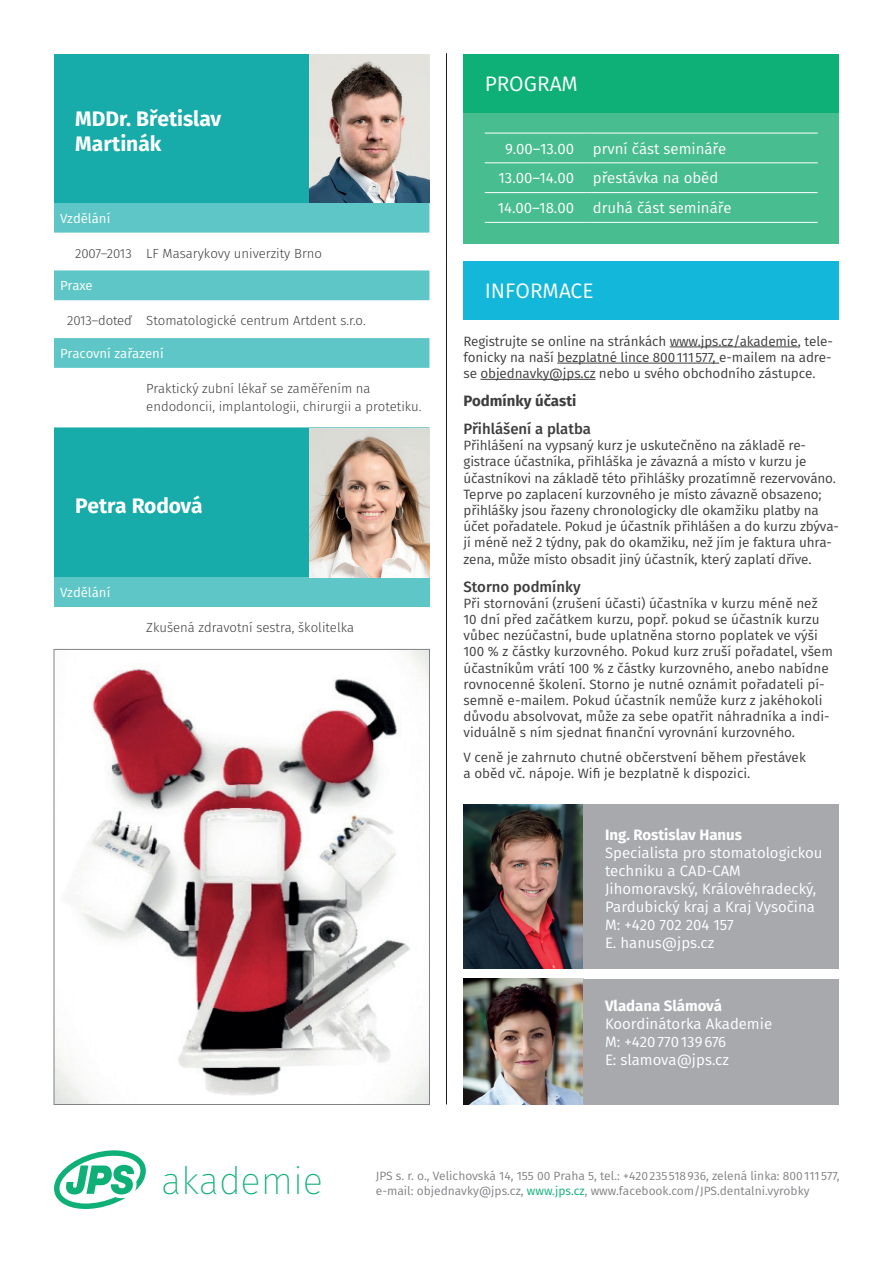
<style>
.page{position:relative;width:893px;height:1263px;background:#fff}
.page>*{position:absolute;margin:0;border:0;box-sizing:border-box;transform-origin:0 0}
.t1{font:200 37.95px "Fira Sans";color:#0fb078}
.t2{font:700 21px/25.2px "Fira Sans";color:#fff}
.t3{font:21px "Fira Sans";color:#fff}
.t4{font:15px/18px "Fira Sans";color:#fff}
.t5{font:500 15px "Fira Sans";color:#3e3e3f}
.t6{font:700 15px "Fira Sans";color:#fff}
.t7{font:700 15px "Fira Sans";color:#3e3e3f}
.t8{font:13.5px/16.2px "Fira Sans";letter-spacing:-.01em;color:#3e3e3f}
.t9{font:300 13.2px/18px "Fira Sans";color:#3e3e3f}
.t10{font:13.2px "Fira Sans";color:#fff}
.t11{font:12px/14.4px "Fira Sans";color:#808285}
.s1{color:#0fb078}
</style>
<div class="page">
<svg style="left:54px;top:1150px;width:92px;height:59px"></svg>
<svg style="left:54px;top:203px;width:375px;height:165px;fill:#5ec6c6"></svg>
<div style="left:54px;top:577px;width:375px;height:30px;background:#5ec6c6"></div>
<div style="left:54px;top:54px;width:255px;height:149px;background:#17aba9"></div>
<div style="left:54px;top:428px;width:255px;height:149px;background:#17aba9"></div>
<img style="left:309px;top:54px;width:120px;height:149px">
<img style="left:309px;top:428px;width:120px;height:149px">
<img style="left:463px;top:979px;width:121px;height:125px">
<div style="left:584px;top:979px;width:255px;height:125px;background:#a8a9ad"></div>
<div style="left:463px;top:111px;width:376px;height:133px;background:#48bd90"></div>
<hr style="left:485px;top:133px;width:102px;height:1px;background:#fff">
<hr style="left:587px;top:133px;width:231px;height:1px;background:#fff">
<hr style="left:485px;top:162px;width:102px;height:1px;background:#fff">
<hr style="left:587px;top:162px;width:231px;height:1px;background:#fff">
<hr style="left:485px;top:192px;width:102px;height:1px;background:#fff">
<hr style="left:587px;top:192px;width:231px;height:1px;background:#fff">
<hr style="left:485px;top:222px;width:102px;height:1px;background:#fff">
<hr style="left:587px;top:222px;width:231px;height:1px;background:#fff">
<hr style="left:670px;top:347px;width:128px;height:1px;background:#3e3e3f">
<hr style="left:557px;top:363px;width:162px;height:1px;background:#3e3e3f">
<hr style="left:480px;top:379px;width:115px;height:1px;background:#3e3e3f">
<div style="left:463px;top:261px;width:376px;height:58px;background:#13b7da"></div>
<div style="left:463px;top:54px;width:376px;height:58px;background:#0fb078"></div>
<hr style="left:446px;top:53px;width:1px;height:1051px;background:#231f20">
<img style="left:463px;top:804px;width:121px;height:165px">
<div style="left:584px;top:804px;width:255px;height:165px;background:#a8a9ad"></div>
<img style="left:56px;top:651px;width:372px;height:452px">
<h2 class="t2" style="left:75px;top:106px;width:148px">MDDr. Břetislav<br>Martinák</h2>
<p class="t10" style="left:60px;top:209px;width:52px">Vzdělání</p>
<p class="t9" style="left:75px;top:244px;width:249px">2007–2013 LF Masarykovy univerzity Brno</p>
<p class="t10" style="left:60px;top:276px;width:34px">Praxe</p>
<p class="t9" style="left:67px;top:312px;width:300px">2013–doteď Stomatologické centrum Artdent s.r.o.</p>
<p class="t10" style="left:60px;top:344px;width:105px">Pracovní zařazení</p>
<p class="t9" style="left:146px;top:379px;width:277px">Praktický zubní lékař se zaměřením na endodoncii, implantologii, chirurgii a protetiku.</p>
<h2 class="t2" style="left:75px;top:493px;width:129px">Petra Rodová</h2>
<p class="t10" style="left:60px;top:583px;width:52px">Vzdělání</p>
<p class="t9" style="left:146px;top:618px;width:209px">Zkušená zdravotní sestra, školitelka</p>
<h2 class="t3" style="left:485px;top:69px;width:95px">PROGRAM</h2>
<p class="t4" style="left:505px;top:139px;width:70px">9.00–13.00</p>
<p class="t4" style="left:593px;top:139px;width:135px">první část semináře</p>
<p class="t4" style="left:498px;top:169px;width:77px">13.00–14.00</p>
<p class="t4" style="left:593px;top:169px;width:127px">přestávka na oběd</p>
<p class="t4" style="left:498px;top:199px;width:78px">14.00–18.00</p>
<p class="t4" style="left:593px;top:199px;width:140px">druhá část semináře</p>
<h2 class="t3" style="left:485px;top:276px;width:110px">INFORMACE</h2>
<p class="t8" style="left:463px;top:333px;width:371px;text-align:justify">Registrujte se online na stránkách www.jps.cz/akademie, tele&shy;fonicky na naší bezplatné lince 800111577, e-mailem na adre&shy;se objednavky@jps.cz nebo u svého obchodního zástupce.</p>
<p class="t7" style="left:463px;top:390px;width:114px">Podmínky účasti</p>
<p class="t5" style="left:463px;top:417px;width:129px">Přihlášení a platba</p>
<p class="t8" style="left:463px;top:437px;width:377px">Přihlášení na vypsaný kurz je uskutečně no na zá kladě re&shy;gistrace účastníka, přihláš ka je závazná a místo v kurzu je účastní kovi na zá kladě této přihláš ky prozatí mně rezervová no.<br>Teprve po zaplacení kurzovné ho je místo závazně obsazeno; přihlášky jsou řazeny chronologicky dle okamžiku platby na účet pořadatele. Pokud je účastník přihlášen a do kurzu zbýva&shy;jí mé ně než 2 týdny, pak do okamžiku, než jím je faktura uhra&shy;zena, mů že místo obsadit jiný účastní k, který zaplatí dříve.</p>
<p class="t5" style="left:463px;top:574px;width:119px">Storno podmínky</p>
<p class="t8" style="left:463px;top:595px;width:371px">Při stornová ní (zrušení účasti) účastníka v kurzu mé ně než 10 dní před začátkem kurzu, popř. pokud se účastník kurzu<br>vů bec nezúčastní, bude uplatně na storno poplatek ve výši 100 % z částky kurzovné ho. Pokud kurz zruší pořadatel, všem účastníků m vrátí 100 % z částky kurzovné ho, anebo nabídne rovnocenné školení. Storno je nutné ozná mit pořadateli pí- semně e-mailem. Pokud účastník nemůže kurz z jakéhokoli důvodu absolvovat, může za sebe opatřit ná hradníka a indi&shy;viduálně s ním sjednat finanční vyrovnání kurzovné ho.</p>
<p class="t8" style="left:463px;top:749px;width:344px">V ceně je zahrnuto chutné občerstvení během přestávek a oběd vč. nápoje. Wifi je bezplatně k dispozici.</p>
<p class="t6" style="left:605px;top:824px;width:139px">Ing. Rostislav Hanus</p>
<p class="t4" style="left:605px;top:843px;width:219px">Specialista pro stomatologickou techniku a CAD-CAM<br>Jihomoravský, Královéhradecký,<br>Pardubický kraj a Kraj Vysočina<br>M: +420 702 204 157<br>E. hanus@jps.cz</p>
<p class="t6" style="left:605px;top:995px;width:119px">Vladana Slámová</p>
<p class="t4" style="left:605px;top:1015px;width:169px">Koordinátorka Akademie<br>M: +420770139676<br>E: slamova@jps.cz</p>
<h1 class="t1" style="left:161px;top:1154px;width:164px">akademie</h1>
<p class="t11" style="left:376px;top:1169px;width:465px">JPS s. r. o., Velichovská 14, 155 00 Praha 5, tel.: +420235 518936, zelená linka: 800111 577, e-mail: objednavky@jps.cz, <span class="s1">www.jps.cz</span>, www.facebook.com/JPS.dentalni.vyrobky</p>
</div>
